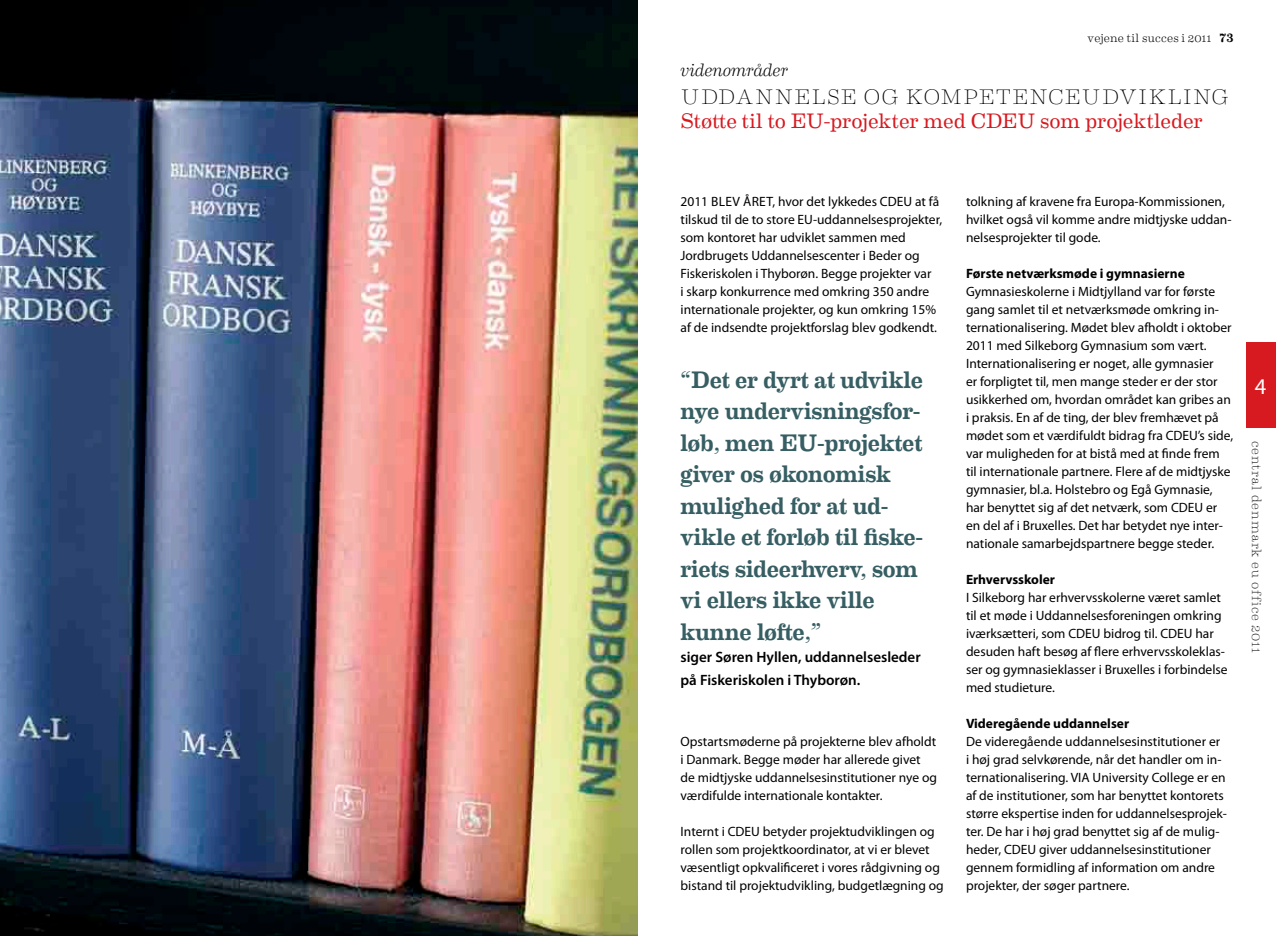
<style>
.page{position:relative;width:1276px;height:936px;background:#fff}
.page>*{position:absolute;margin:0;border:0;box-sizing:border-box;transform-origin:0 0}
.t1{font:500 24px/31.5px "Eames Century Modern";letter-spacing:-.005em;color:#365e63}
.t2{font:22.5px "Myriad Pro";color:#fff}
.t3{font:21px "Eames Century Modern";letter-spacing:-.01em;color:#d71920}
.t4{font:100 21px "Eames Century Modern";letter-spacing:.08em;color:#000}
.t5{font:italic 300 18px "Eames Century Modern";letter-spacing:-.02em;color:#000}
.t6{font:600 15px/22.5px "Myriad Pro";color:#000}
.t7{font:13.5px/18px "Myriad Pro";color:#000}
.t8{font:700 13.5px "Myriad Pro";color:#000}
.t9{font:100 13.5px "Eames Century Modern";letter-spacing:.055em;color:#000}
.t10{font:300 12px "Eames Century Modern";letter-spacing:.01em;color:#000}
.s1{font-weight:500}
</style>
<div class="page">
<img style="left:0;top:0;width:638px;height:935px">
<div style="left:1246px;top:343px;width:30px;height:85px;background:#d71920"></div>
<h3 class="t5" style="left:680px;top:57px;width:109px">videnområder</h3>
<p class="t10" style="left:1087px;top:29px;width:147px">vejene til succes i 2011 <span class="s1">73</span></p>
<h3 class="t4" style="left:681px;top:81px;width:94px">UDDANNE</h3>
<h3 class="t4" style="left:811px;top:81px;width:418px">LSE OG KOMPETENCEUDVIKLING</h3>
<h3 class="t3" style="left:680px;top:105px;width:524px">Støtte til to EU-projekter med CDEU som projektleder</h3>
<p class="t7" style="left:680px;top:192px;width:263px">2011 bl ev år et, hvor det lykkedes CDE U at få tilskud til de to store EU-uddannelsesprojekter, som kontoret har udviklet sammen med Jordbrugets Uddannelsescenter i Beder og Fiskeriskolen i Thyborøn. Begge projekter var<br>i skarp konkurrence med omkring 350 andre internationale projekter, og kun omkring 15% af de indsendte projektforslag blev godkendt.</p>
<h1 class="t1" style="left:680px;top:362px;width:244px">“Det er dyrt at udvikle nye undervisningsfor&shy;løb, men EU-projektet giver os økonomisk mulighed for at ud&shy;vikle et forløb til fiske&shy;riets sideerhverv, som vi ellers ikke ville kunne løfte,”</h1>
<p class="t6" style="left:680px;top:645px;width:242px">siger Søren Hyllen, uddannelsesleder på Fiskeriskolen i Thyborøn.</p>
<p class="t7" style="left:680px;top:732px;width:258px">Opstartsmøderne på projekterne blev afholdt i Danmark. Begge møder har allerede givet de midtjyske uddannelsesinstitutioner nye og værdifulde internationale kontakter.</p>
<p class="t7" style="left:680px;top:822px;width:265px">Internt i CDEU betyder projektudviklingen og rollen som projektkoordinator, at vi er blevet væsentligt opkvalificeret i vores rådgivning og bistand til projektudvikling, budgetlægning og</p>
<p class="t7" style="left:966px;top:192px;width:267px">tolkning af kravene fra Europa-Kommissionen, hvilket også vil komme andre midtjyske uddan&shy;nelsesprojekter til gode.</p>
<p class="t8" style="left:966px;top:264px;width:220px">Første netværksmøde i gymnasierne</p>
<p class="t7" style="left:966px;top:282px;width:269px">Gymnasieskolerne i Midtjylland var for første gang samlet til et netværksmøde omkring in&shy;ternationalisering. Mødet blev afholdt i oktober 2011 med Silkeborg Gymnasium som vært.<br>Internationalisering er noget, alle gymnasier<br>er forpligtet til, men mange steder er der stor usikkerhed om, hvordan området kan gribes an i praksis. En af de ting, der blev fremhævet på mødet som et værdifuldt bidrag fra CDEU’s side, var muligheden for at bistå med at finde frem til internationale partnere. Flere af de midtjyske gymnasier, bl.a. Holstebro og Egå Gymnasie, har benyttet sig af det netværk, som CDEU er en del af i Bruxelles. Det har betydet nye inter&shy;nationale samarbejdspartnere begge steder.</p>
<p class="t8" style="left:966px;top:570px;width:90px">Erhvervsskoler</p>
<p class="t7" style="left:966px;top:588px;width:263px">I Silkeborg har erhvervsskolerne været samlet til et møde i Uddannelsesforeningen omkring iværksætteri, som CDEU bidrog til. CDEU har desuden haft besøg af flere erhvervsskoleklas&shy;ser og gymnasieklasser i Bruxelles i forbindelse med studieture.</p>
<p class="t8" style="left:966px;top:714px;width:165px">Videregående uddannelser</p>
<p class="t7" style="left:966px;top:732px;width:262px">De videregående uddannelsesinstitutioner er<br>i høj grad selvkørende, når det handler om in&shy;ternationalisering. VIA University College er en af de institutioner, som har benyttet kontorets større ekspertise inden for uddannelsesprojek&shy;ter. De har i høj grad benyttet sig af de mulig&shy;heder, CDEU giver uddannelsesinstitutioner gennem formidling af information om andre projekter, der søger partnere.</p>
<h2 class="t2" style="left:1254px;top:372px;width:13px">4</h2>
<p class="t9" style="left:1267px;top:441px;width:214px;rotate:90deg">CENTRAL DENMARK EU OFFICE 2011</p>
</div>
